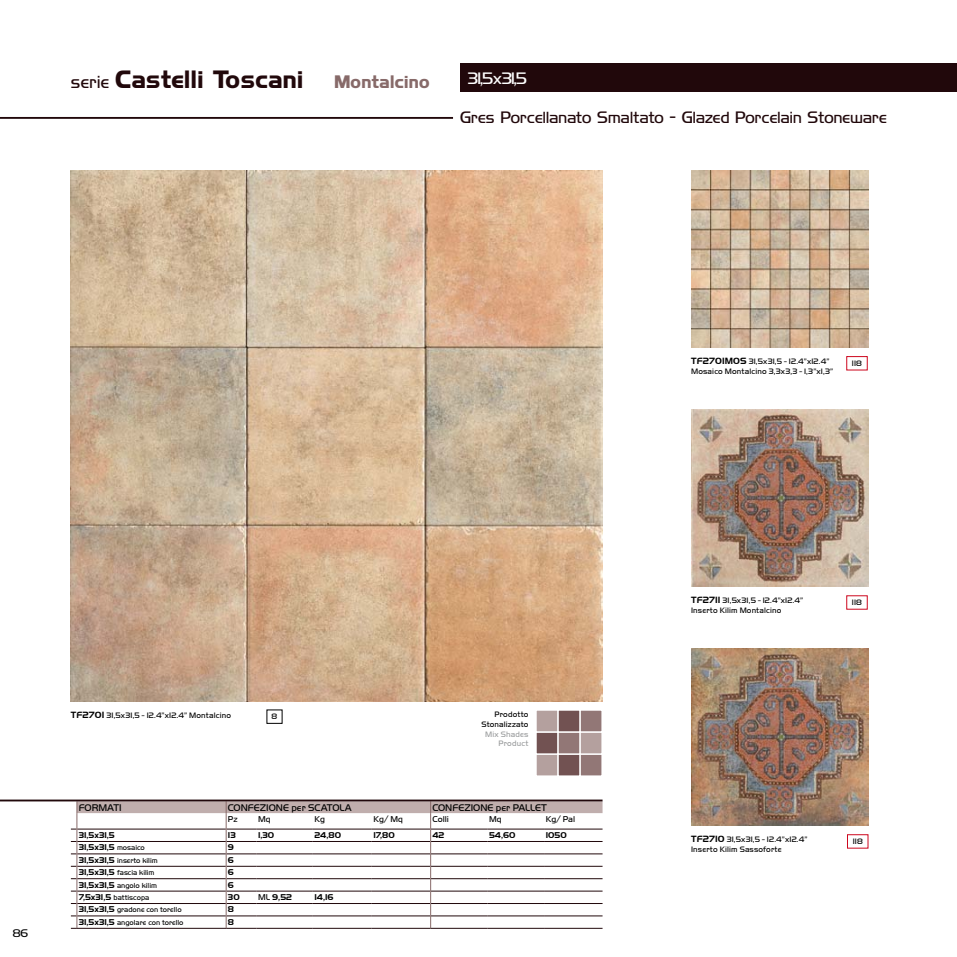
<style>
.page{position:relative;width:957px;height:957px;background:#fff}
.page>*{position:absolute;margin:0;border:0;box-sizing:border-box;transform-origin:0 0}
.t1{font:700 22.5px "Highland Gothic FLF";letter-spacing:.025em;color:#21080b}
.t2{font:700 16.25px "Highland Gothic FLF";letter-spacing:.025em;color:#876a69}
.t3{font:15px "Highland Gothic Light FLF";letter-spacing:.02em;color:#21080b}
.t4{font:15px "Highland Gothic Light FLF";letter-spacing:-.025em;color:#fff}
.t5{font:10px "Handel Got D Ligh";color:#000}
.t6{font:10px "Highland Gothic Light FLF";color:#000}
.t7{font:700 8.75px "Handel Got D";color:#000}
.t8{font:8.75px "Handel Got D Ligh";color:#000}
.t9{font:8.12px/9.8px "Handel Got D Ligh";letter-spacing:.02em;color:#000}
.t10{font:8.12px/9.8px "Handel Got D Ligh";letter-spacing:.02em;color:#9c9e9f;text-align:right}
.t11{font:7.5px "Handel Got D Ligh";color:#000}
.s1{font-family:"Highland Gothic Light FLF";font-weight:400;font-size:16.25px}
.s2{font-family:"Handel Got D";font-weight:700;font-size:9.38px}
.s3{font-family:"Handel Got D Ligh";font-weight:400;font-size:7.5px}
.s4{font-family:"Handel Got D";font-weight:700;font-size:8.75px}
.s5{font-family:"Handel Got D Ligh";font-weight:400}
</style>
<div class="page">
<div style="left:846px;top:356px;width:21px;height:14px;border:1px solid #cd071e"></div>
<div style="left:461px;top:64px;width:496px;height:28px;background:#21080b"></div>
<img style="left:691px;top:170px;width:177px;height:177px">
<img style="left:71px;top:170px;width:531px;height:532px">
<div style="left:266px;top:709px;width:16px;height:15px;border:1px solid #000"></div>
<svg style="left:71px;top:801px;width:531px;height:128px"></svg>
<hr style="left:0;top:799px;width:602px;height:2px;background:#21080b">
<hr style="left:0;top:117px;width:453px;height:2px;background:#21080b">
<img style="left:691px;top:409px;width:177px;height:177px">
<img style="left:691px;top:648px;width:177px;height:177px">
<div style="left:847px;top:834px;width:21px;height:14px;border:1px solid #cd071e"></div>
<div style="left:535px;top:753px;width:23px;height:23px;background:#b4a09e;border:1px solid #fff"></div>
<div style="left:557px;top:753px;width:23px;height:23px;background:#725252;border:1px solid #fff"></div>
<div style="left:579px;top:753px;width:23px;height:23px;background:#927776;border:1px solid #fff"></div>
<div style="left:535px;top:731px;width:23px;height:23px;background:#725252;border:1px solid #fff"></div>
<div style="left:557px;top:731px;width:23px;height:23px;background:#927776;border:1px solid #fff"></div>
<div style="left:579px;top:731px;width:23px;height:23px;background:#b4a09e;border:1px solid #fff"></div>
<div style="left:535px;top:709px;width:23px;height:23px;background:#b4a09e;border:1px solid #fff"></div>
<div style="left:557px;top:709px;width:23px;height:23px;background:#725252;border:1px solid #fff"></div>
<div style="left:579px;top:709px;width:23px;height:23px;background:#927776;border:1px solid #fff"></div>
<h1 class="t1" style="left:71px;top:64px;width:234px"><span class="s1">serie</span> Castelli Toscani</h1>
<h2 class="t2" style="left:334px;top:70px;width:97px">Montalcino</h2>
<h3 class="t4" style="left:468px;top:68px;width:61px">31,5x31,5</h3>
<h3 class="t3" style="left:460px;top:106px;width:428px">Gres Porcellanato Smaltato - Glazed Porcelain Stoneware</h3>
<p class="t6" style="left:13px;top:926px;width:17px">86</p>
<p class="t9" style="left:71px;top:711px;width:162px"><span class="s2">TF2701</span> 31,5x31,5 - 12.4”x12.4” Montalcino</p>
<p class="t9" style="left:272px;top:711px;width:7px">8</p>
<p class="t9" style="left:481px;top:709px;width:48px;text-align:right">Prodotto<br>Stonalizzato</p>
<p class="t10" style="left:485px;top:729px;width:45px">Mix Shades<br>Product</p>
<p class="t5" style="left:79px;top:802px;width:44px">FORMATI</p>
<p class="t5" style="left:228px;top:802px;width:125px">CONFEZIONE per SCATOLA</p>
<p class="t5" style="left:432px;top:802px;width:116px">CONFEZIONE per PALLET</p>
<p class="t8" style="left:228px;top:814px;width:11px">Pz</p>
<p class="t8" style="left:258px;top:814px;width:14px">Mq</p>
<p class="t8" style="left:314px;top:814px;width:12px">Kg</p>
<p class="t8" style="left:373px;top:814px;width:31px">Kg/ Mq</p>
<p class="t8" style="left:432px;top:814px;width:18px">Colli</p>
<p class="t8" style="left:489px;top:814px;width:14px">Mq</p>
<p class="t8" style="left:546px;top:814px;width:31px">Kg/ Pal</p>
<p class="t7" style="left:79px;top:830px;width:38px">31,5x31,5</p>
<p class="t7" style="left:228px;top:830px;width:9px">13</p>
<p class="t7" style="left:258px;top:830px;width:18px">1,30</p>
<p class="t7" style="left:314px;top:830px;width:28px">24,80</p>
<p class="t7" style="left:373px;top:830px;width:23px">17,80</p>
<p class="t7" style="left:432px;top:830px;width:13px">42</p>
<p class="t7" style="left:489px;top:830px;width:28px">54,60</p>
<p class="t7" style="left:546px;top:830px;width:23px">1050</p>
<p class="t7" style="left:79px;top:842px;width:68px">31,5x31,5 <span class="s3">mosaico</span></p>
<p class="t7" style="left:228px;top:842px;width:8px">9</p>
<p class="t11" style="left:79px;top:856px;width:80px"><span class="s4">31,5x31,5</span> inserto kilim</p>
<p class="t7" style="left:228px;top:855px;width:8px">6</p>
<p class="t11" style="left:79px;top:868px;width:77px"><span class="s4">31,5x31,5</span> fascia kilim</p>
<p class="t7" style="left:228px;top:867px;width:8px">6</p>
<p class="t11" style="left:79px;top:881px;width:80px"><span class="s4">31,5x31,5</span> angolo kilim</p>
<p class="t7" style="left:228px;top:879px;width:8px">6</p>
<p class="t11" style="left:79px;top:893px;width:72px"><span class="s4">7,5x31,5</span> battiscopa</p>
<p class="t7" style="left:228px;top:892px;width:13px">30</p>
<p class="t7" style="left:258px;top:892px;width:35px"><span class="s5">ML</span> 9,52</p>
<p class="t7" style="left:314px;top:892px;width:21px">14,16</p>
<p class="t11" style="left:79px;top:905px;width:104px"><span class="s4">31,5x31,5</span> gradone con torello</p>
<p class="t7" style="left:228px;top:904px;width:8px">8</p>
<p class="t11" style="left:79px;top:918px;width:106px"><span class="s4">31,5x31,5</span> angolare con torello</p>
<p class="t7" style="left:228px;top:917px;width:8px">8</p>
<p class="t9" style="left:691px;top:356px;width:144px"><span class="s2">TF2701MOS</span> 31,5x31,5 - 12.4”x12.4”<br>Mosaico Montalcino 3,3x3,3 - 1,3”x1,3”</p>
<p class="t9" style="left:852px;top:358px;width:12px">118</p>
<p class="t9" style="left:691px;top:595px;width:114px"><span class="s2">TF2711</span> 31,5x31,5 - 12.4”x12.4”<br>Inserto Kilim Montalcino</p>
<p class="t9" style="left:852px;top:597px;width:12px">118</p>
<p class="t9" style="left:691px;top:834px;width:118px"><span class="s2">TF2710</span> 31,5x31,5 - 12.4”x12.4”<br>Inserto Kilim Sassoforte</p>
<p class="t9" style="left:852px;top:836px;width:12px">118</p>
</div>
